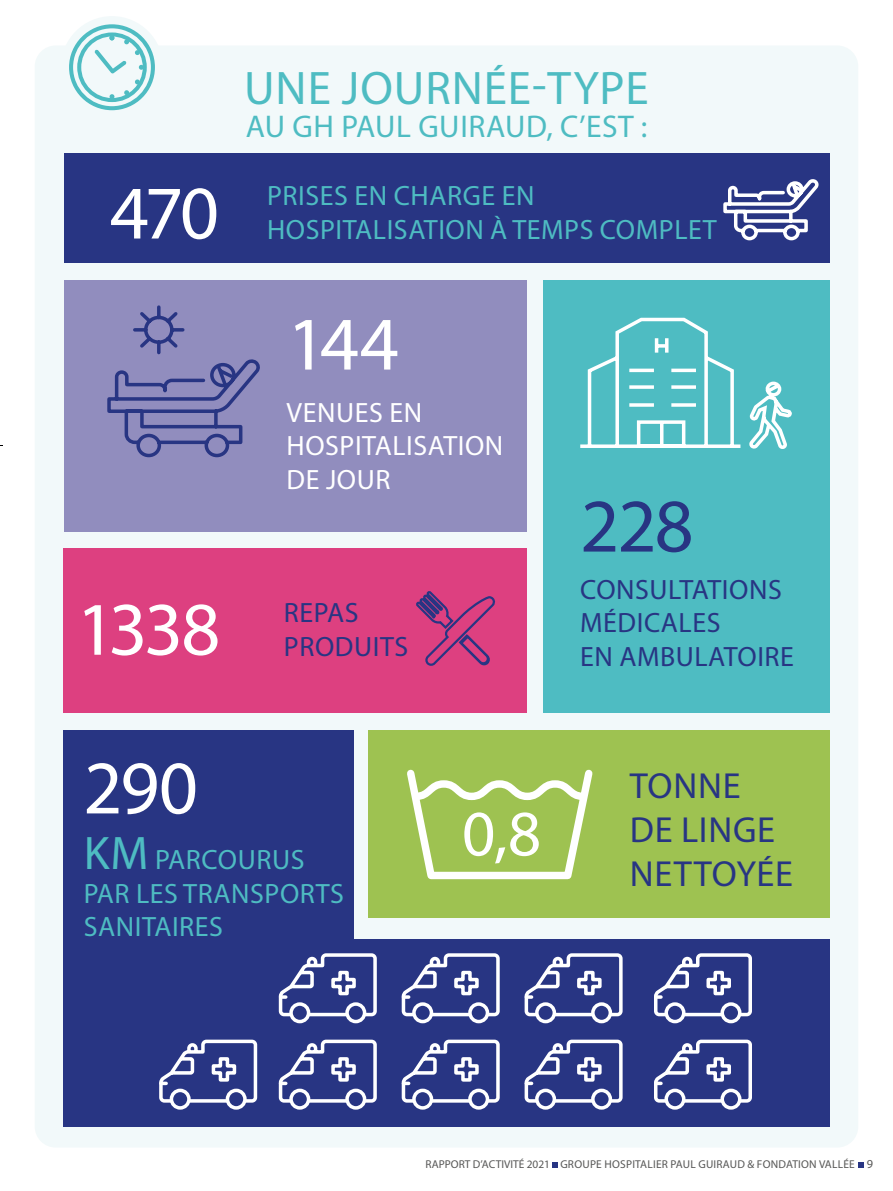
<style>
.page{position:relative;width:893px;height:1191px;background:#fff}
.page>*{position:absolute;margin:0;border:0;box-sizing:border-box;transform-origin:0 0}
.t1{font:76.12px/158.5px "Myriad Pro";letter-spacing:-.045em;color:#fff}
.t2{font:76.12px "Myriad Pro";color:#283583}
.t3{font:65.1px "Myriad Pro";color:#fff}
.t4{font:47.25px "Myriad Pro";letter-spacing:.02em;color:#4ebcc2}
.t5{font:36.4px/43.6px "Myriad Pro";letter-spacing:.02em;color:#283583}
.t6{font:31.5px "Myriad Pro";letter-spacing:.02em;color:#4ebcc2}
.t7{font:28px/33.6px "Myriad Pro";letter-spacing:.02em;color:#4ebcc2}
.t8{font:28px/33.6px "Myriad Pro";letter-spacing:.02em;color:#283583}
.t9{font:28px/33.6px "Myriad Pro";letter-spacing:.02em;color:#fff}
.t10{font:11.38px "Myriad Pro";letter-spacing:.02em;color:#575756}
.s1{font-size:47.25px}
.s2{font-size:12.25px}
</style>
<div class="page">
<svg style="left:552px;top:1162px;width:6px;height:5px"></svg>
<svg style="left:858px;top:1162px;width:5px;height:5px"></svg>
<div style="left:35px;top:45px;width:823px;height:1102px;background:#f2f9fa;border-radius:21px"></div>
<div style="left:63px;top:547px;width:463px;height:165px;background:#dd4080"></div>
<div style="left:64px;top:154px;width:765px;height:109px;background:#283583"></div>
<div style="left:64px;top:280px;width:462px;height:251px;background:#918dbe"></div>
<div style="left:543px;top:280px;width:286px;height:432px;background:#4ebcc2"></div>
<div style="left:63px;top:939px;width:766px;height:188px;background:#283583"></div>
<div style="left:368px;top:730px;width:461px;height:188px;background:#9ec251"></div>
<div style="left:63px;top:730px;width:290px;height:230px;background:#283583"></div>
<svg style="left:723px;top:179px;width:96px;height:62px"></svg>
<svg style="left:107px;top:305px;width:153px;height:153px"></svg>
<svg style="left:580px;top:317px;width:212px;height:132px"></svg>
<svg style="left:416px;top:591px;width:79px;height:75px"></svg>
<svg style="left:407px;top:769px;width:186px;height:111px"></svg>
<div style="left:61px;top:16px;width:102px;height:102px;background:#f2f9fa;border-radius:50%"></div>
<svg style="left:69px;top:24px;width:86px;height:86px"></svg>
<svg style="left:278px;top:953px;width:99px;height:71px"></svg>
<svg style="left:401px;top:953px;width:99px;height:71px"></svg>
<svg style="left:524px;top:953px;width:99px;height:71px"></svg>
<svg style="left:654px;top:953px;width:98px;height:71px"></svg>
<svg style="left:278px;top:1039px;width:99px;height:71px"></svg>
<svg style="left:401px;top:1039px;width:99px;height:71px"></svg>
<svg style="left:524px;top:1039px;width:99px;height:71px"></svg>
<svg style="left:654px;top:1039px;width:98px;height:71px"></svg>
<svg style="left:159px;top:1039px;width:99px;height:71px"></svg>
<h1 class="t1" style="left:110px;top:132px;width:111px">470</h1>
<h3 class="t4" style="left:244px;top:59px;width:406px">UNE JOURNÉE-TYPE</h3>
<p class="t6" style="left:246px;top:107px;width:403px">AU GH PAUL GUIRAUD, C’EST :</p>
<p class="t7" style="left:267px;top:178px;width:451px">PRISES EN CHARGE EN<br>HOSPITALISATION À TEMPS COMPLET</p>
<h1 class="t1" style="left:287px;top:263px;width:113px">144</h1>
<p class="t9" style="left:287px;top:395px;width:218px">VENUES EN<br>HOSPITALISATION<br>DE JOUR</p>
<h1 class="t2" style="left:580px;top:479px;width:115px">228</h1>
<h1 class="t1" style="left:76px;top:548px;width:145px">1338<br>290</h1>
<p class="t8" style="left:284px;top:595px;width:126px">REPAS<br>PRODUITS</p>
<p class="t7" style="left:84px;top:842px;width:262px"><span class="s1">KM</span> PARCOURUS<br>PAR LES TRANSPORTS<br>SANITAIRES</p>
<p class="t8" style="left:580px;top:572px;width:215px">CONSULTATIONS<br>MÉDICALES<br>EN AMBULATOIRE</p>
<h2 class="t3" style="left:462px;top:793px;width:81px">0,8</h2>
<h3 class="t5" style="left:630px;top:764px;width:165px">TONNE<br>DE LINGE<br>NETTOYÉE</h3>
<p class="t10" style="left:426px;top:1157px;width:449px">RAPPORT D’ACTIVITÉ 2021 GROUPE HOSPITALIER PAUL GUIRAUD &amp; FONDATION VALLÉE <span class="s2">9</span></p>
</div>
